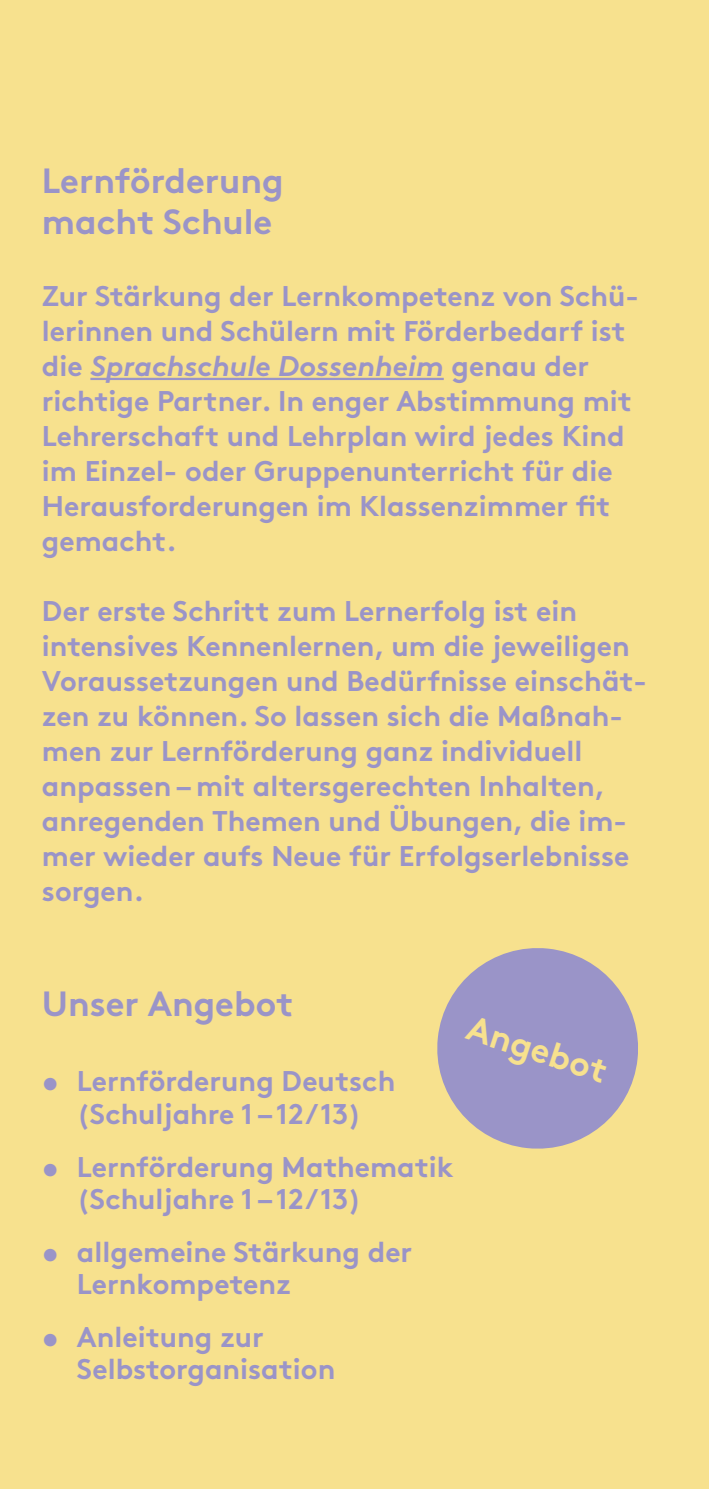
<style>
.page{position:relative;width:709px;height:1489px;background:#fff}
.page>*{position:absolute;margin:0;border:0;box-sizing:border-box;transform-origin:0 0}
.t1{font:700 35px/40px "Brown Pro";color:#9a94c8}
.t2{font:700 35px "Brown Pro";color:#f7e18e}
.t3{font:700 28.5px/35px "Brown Pro";color:#9a94c8}
.s1{font-style:italic}
</style>
<div class="page">
<div style="left:0;top:0;width:709px;height:1488px;background:#f7e18e"></div>
<hr style="left:90px;top:378px;width:354px;height:2px;background:#9a94c8">
<svg style="left:437px;top:948px;width:201px;height:201px;fill:#9a94c8"></svg>
<p class="t1" style="left:42px;top:157px;width:243px">Lernförderung macht Schule</p>
<p class="t3" style="left:42px;top:275px;width:598px">Zur Stärkung der Lernkompetenz von Schü&shy;lerinnen und Schülern mit Förderbedarf ist die <span class="s1">Sprachschule Dossenheim</span> genau der richtige Partner. In enger Abstimmung mit Lehrerschaft und Lehrplan wird jedes Kind im Einzel- oder Gruppenunterricht für die Herausforderungen im Klassenzimmer fit gemacht.</p>
<p class="t3" style="left:42px;top:590px;width:606px">Der erste Schritt zum Lernerfolg ist ein intensives Kennenlernen, um die jeweiligen Voraussetzungen und Bedürfnisse einschät&shy;zen zu können. So lassen sich die Maßnah&shy;men zur Lernförderung ganz individuell anpassen – mit altersgerechten Inhalten, anregenden Themen und Übungen, die im&shy;mer wieder aufs Neue für Erfolgserlebnisse sorgen.</p>
<p class="t1" style="left:42px;top:980px;width:253px">Unser Angebot</p>
<p class="t3" style="left:42px;top:1062px;width:355px;line-height:32.5px;text-align:center">• Lernförderung Deutsch (Schuljahre 1 – 12/13)</p>
<p class="t3" style="left:77px;top:1147px;width:378px;line-height:32.5px;text-indent:-35px">• Lernförderung Mathematik (Schuljahre 1 – 12/13)</p>
<p class="t3" style="left:77px;top:1232px;width:337px;line-height:32.5px;text-indent:-35px">• allgemeine Stärkung der<br>Lernkompetenz</p>
<p class="t3" style="left:77px;top:1317px;width:260px;line-height:32.5px;text-indent:-35px">• Anleitung zur<br>Selbstorganisation</p>
<p class="t2" style="left:477px;top:999px;width:147px;rotate:18deg">Angebot</p>
</div>
